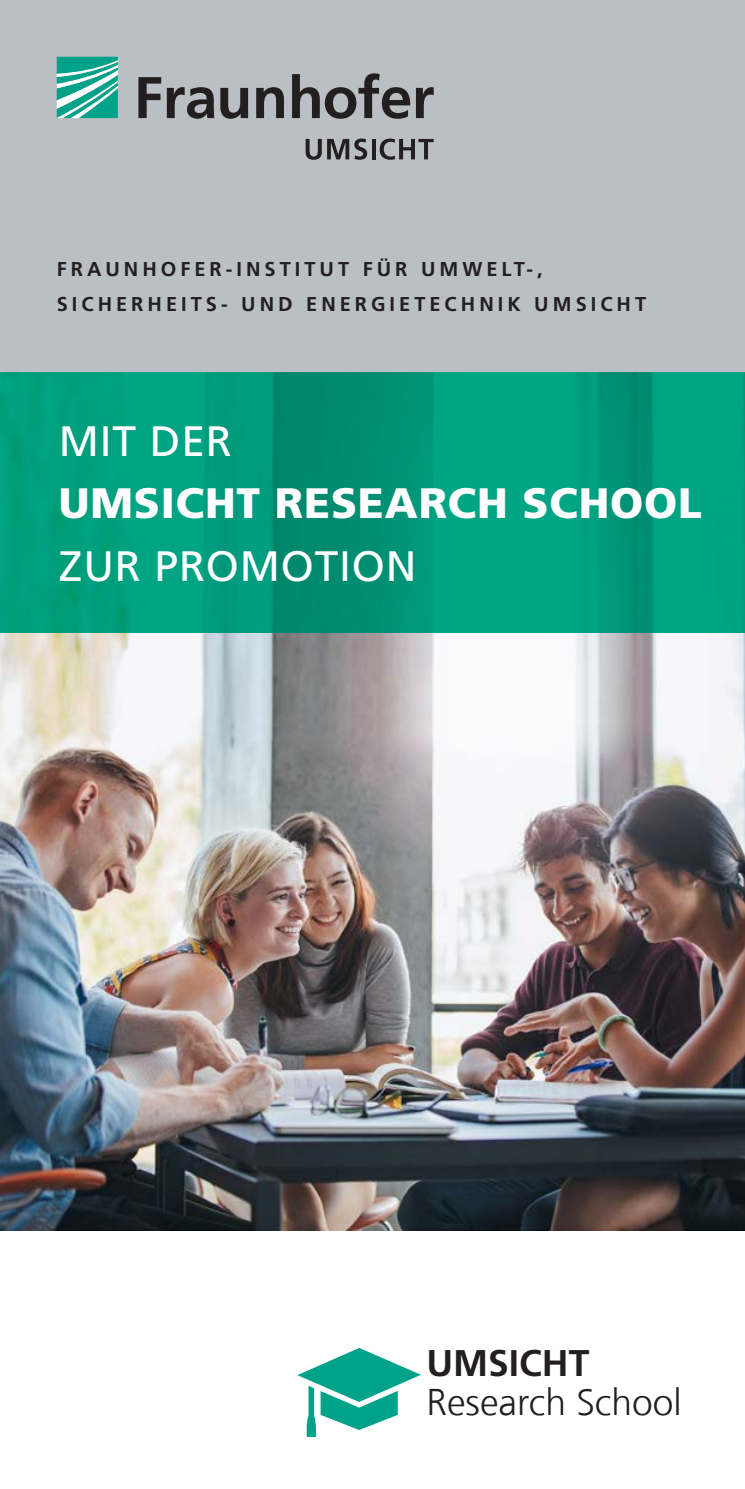
<style>
.page{position:relative;width:745px;height:1489px;background:#fff}
.page>*{position:absolute;margin:0;border:0;box-sizing:border-box;transform-origin:0 0}
.t1{font:900 42.5px "Frutiger LT Com";letter-spacing:.02em;color:#fff}
.t2{font:42.5px "Frutiger LT Com";letter-spacing:.02em;color:#fff}
.t3{font:300 37px "Frutiger LT Com";color:#231f20}
.t4{font:700 37px "Frutiger LT Com";color:#231f20}
.t5{font:700 20px/35px "Frutiger LT Com";letter-spacing:.2em;color:#231f20}
</style>
<div class="page">
<div style="left:0;top:0;width:744px;height:372px;background:#babfc3"></div>
<svg style="left:57px;top:57px;width:61px;height:61px;background:#4bbcab"></svg>
<svg style="left:138px;top:73px;width:295px;height:46px"></svg>
<svg style="left:305px;top:139px;width:16px;height:21px"></svg>
<svg style="left:327px;top:139px;width:40px;height:21px"></svg>
<svg style="left:372px;top:139px;width:3px;height:20px"></svg>
<svg style="left:379px;top:139px;width:54px;height:21px"></svg>
<img style="left:0;top:632px;width:744px;height:598px">
<svg style="left:297px;top:1348px;width:123px;height:88px"></svg>
<svg style="left:0;top:372px;width:744px;height:260px;background:#009b7d"></svg>
<p class="t5" style="left:57px;top:252px;width:590px">FRAUNHOFER-INSTITUT FÜR UMWELT-,<br>SICHERHEITS- UND ENERGIETECHNIK UMSICHT</p>
<h1 class="t2" style="left:59px;top:416px;width:174px">MIT DER</h1>
<h1 class="t1" style="left:59px;top:478px;width:644px">UMSICHT RESEARCH SCHOOL</h1>
<h1 class="t2" style="left:59px;top:541px;width:359px">ZUR PROMOTION</h1>
<h2 class="t4" style="left:426px;top:1341px;width:164px">UMSICHT</h2>
<h2 class="t3" style="left:426px;top:1380px;width:256px">Research School</h2>
</div>
